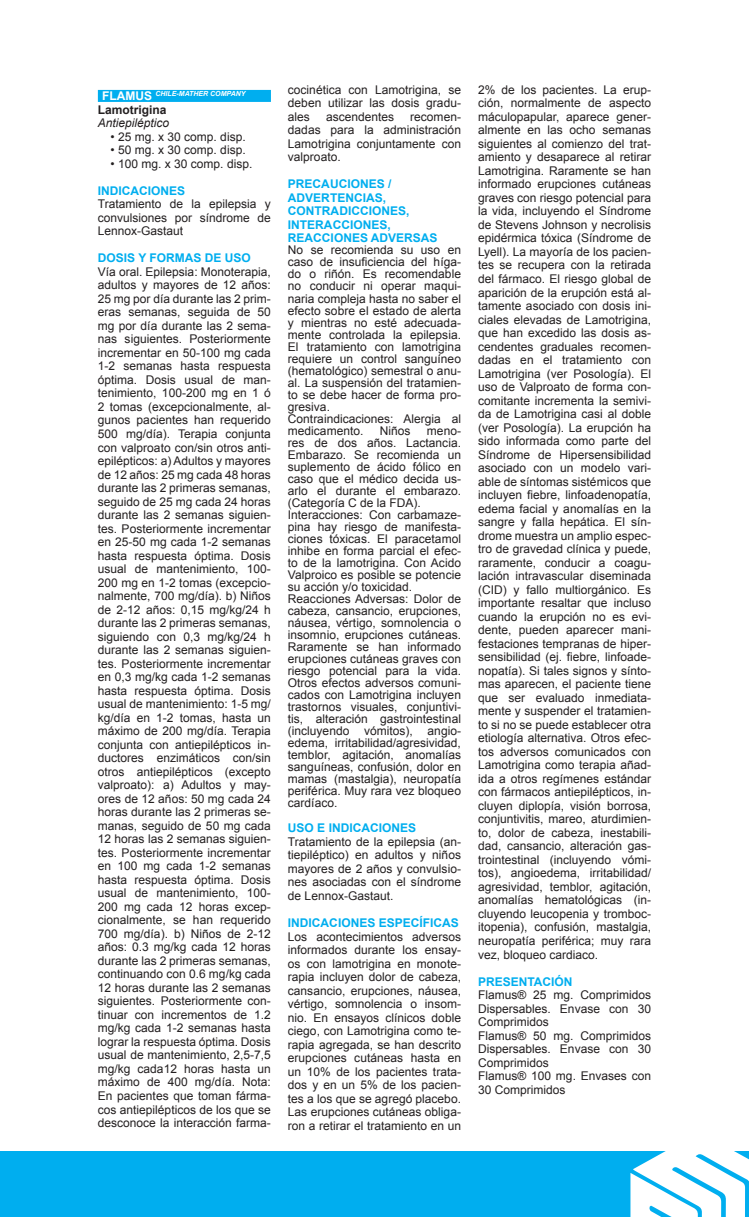
<style>
.page{position:relative;width:749px;height:1217px;background:#fff}
.page>*{position:absolute;margin:0;border:0;box-sizing:border-box;transform-origin:0 0}
.Texto{font:12px/13.5px "Arial";color:#231f20;text-align:justify}
.Sub_Titulo_copy_2{font:700 12px/13.5px "Arial";color:#00aeef}
.Presentación{font:12px "Arial";color:#231f20}
.Indicaciones{font:italic 12px "Arial";color:#231f20}
.Droga{font:700 12px "Arial";color:#231f20}
.Nombre_Laboratorio{font:italic 700 7.05px "Arial";color:#fff}
.s1{font-style:normal;font-size:12px}
</style>
<div class="page">
<div style="left:0;top:1151px;width:748px;height:65px;background:#00aeef"></div>
<svg style="left:630px;top:1151px;width:118px;height:65px"></svg>
<div style="left:98px;top:90px;width:173px;height:12px;background:#00aeef"></div>
<p class="Nombre_Laboratorio" style="left:102px;top:89px;width:145px"><span class="s1">FLAMUS</span> CHILE-MATHER COMPANY</p>
<p class="Droga" style="left:98px;top:102px;width:70px">Lamotrigina</p>
<p class="Indicaciones" style="left:98px;top:115px;width:73px">Antiepiléptico</p>
<p class="Presentación" style="left:111px;top:129px;width:136px">• 25 mg. x 30 comp. disp.</p>
<p class="Presentación" style="left:111px;top:142px;width:136px">• 50 mg. x 30 comp. disp.</p>
<p class="Presentación" style="left:111px;top:156px;width:143px">• 100 mg. x 30 comp. disp.</p>
<p class="Sub_Titulo_copy_2" style="left:98px;top:184px;width:89px">INDICACIONES</p>
<p class="Texto" style="left:98px;top:197px;width:174px">Tratamiento de la epilepsia y convulsiones por síndrome de Lennox-Gastaut</p>
<p class="Sub_Titulo_copy_2" style="left:98px;top:252px;width:154px">DOSIS Y FORMAS DE USO</p>
<p class="Texto" style="left:98px;top:265px;width:174px">Vía oral. Epilepsia: Monoterapia, adultos y mayores de 12 años:<br>25 mg por día durante las 2 prim&shy;eras semanas, seguida de 50 mg por día durante las 2 sema&shy;nas siguientes. Posteriormente incrementar en 50-100 mg cada 1-2 semanas hasta respuesta óptima. Dosis usual de man&shy;tenimiento, 100-200 mg en 1 ó 2 tomas (excepcionalmente, al&shy;gunos pacientes han requerido 500 mg/día). Terapia conjunta con valproato con/sin otros anti&shy;epilépticos: a) Adultos y mayores de 12 años: 25 mg cada 48 horas durante las 2 primeras semanas, seguido de 25 mg cada 24 horas durante las 2 semanas siguien&shy;tes. Posteriormente incrementar en 25-50 mg cada 1-2 semanas hasta respuesta óptima. Dosis usual de mantenimiento, 100- 200 mg en 1-2 tomas (excepcio&shy;nalmente, 700 mg/día). b) Niños de 2-12 años: 0,15 mg/kg/24 h durante las 2 primeras semanas, siguiendo con 0,3 mg/kg/24 h durante las 2 semanas siguien&shy;tes. Posteriormente incrementar en 0,3 mg/kg cada 1-2 semanas hasta respuesta óptima. Dosis usual de mantenimiento: 1-5 mg/ kg/día en 1-2 tomas, hasta un máximo de 200 mg/día. Terapia conjunta con antiepilépticos in&shy;ductores enzimáticos con/sin otros antiepilépticos (excepto valproato): a) Adultos y may&shy;ores de 12 años: 50 mg cada 24 horas durante las 2 primeras se&shy;manas, seguido de 50 mg cada 12 horas las 2 semanas siguien&shy;tes. Posteriormente incrementar en 100 mg cada 1-2 semanas hasta respuesta óptima. Dosis usual de mantenimiento, 100- 200 mg cada 12 horas excep&shy;cionalmente, se han requerido 700 mg/día). b) Niños de 2-12 años: 0.3 mg/kg cada 12 horas durante las 2 primeras semanas, continuando con 0.6 mg/kg cada 12 horas durante las 2 semanas siguientes. Posteriormente con&shy;tinuar con incrementos de 1.2 mg/kg cada 1-2 semanas hasta lograr la respuesta óptima. Dosis usual de mantenimiento, 2,5-7,5 mg/kg cada12 horas hasta un máximo de 400 mg/día. Nota:<br>En pacientes que toman fárma&shy;cos antiepilépticos de los que se desconoce la interacción farma-</p>
<p class="Texto" style="left:288px;top:83px;width:174px">cocinética con Lamotrigina, se deben utilizar las dosis gradu&shy;ales</p>
<p class="Texto" style="left:326px;top:110px;width:70px">ascendentes</p>
<p class="Texto" style="left:288px;top:110px;width:174px;text-indent:122px">recomen&shy;dadas para la administración Lamotrigina conjuntamente con valproato.</p>
<p class="Sub_Titulo_copy_2" style="left:288px;top:178px;width:151px">PRECAUCIONES /<br>ADVERTENCIAS,<br>CONTRADICCIONES,<br>INTERACCIONES,<br>REACCIONES ADVERSAS</p>
<p class="Texto" style="left:288px;top:244px;width:174px;line-height:12px">No se recomienda su uso en caso de insuficiencia del híga&shy;do o riñón. Es recomendable no conducir ni operar maqui&shy;naria compleja hasta no saber el efecto sobre el estado de alerta y mientras no esté adecuada&shy;mente controlada la epilepsia.<br>El tratamiento con lamotrigina requiere un control sanguíneo (hematológico) semestral o anu&shy;al. La suspensión del tratamien&shy;to se debe hacer de forma pro&shy;gresiva.</p>
<p class="Texto" style="left:288px;top:412px;width:174px;line-height:12px">Contraindicaciones: Alergia al medicamento.</p>
<p class="Texto" style="left:380px;top:423px;width:32px">Niños</p>
<p class="Texto" style="left:288px;top:424px;width:174px;line-height:12px;text-indent:139px">meno&shy;res de dos años. Lactancia.<br>Embarazo. Se recomienda un suplemento de ácido fólico en caso que el médico decida us&shy;arlo el durante el embarazo. (Categoría C de la FDA).</p>
<p class="Texto" style="left:288px;top:508px;width:174px;line-height:12px">Interacciones: Con carbamaze&shy;pina hay riesgo de manifesta&shy;ciones tóxicas. El paracetamol inhibe en forma parcial el efec&shy;to de la lamotrigina. Con Acido Valproico es posible se potencie su acción y/o toxicidad.</p>
<p class="Texto" style="left:288px;top:592px;width:174px;line-height:12px">Reacciones Adversas: Dolor de cabeza, cansancio, erupciones, náusea, vértigo, somnolencia o insomnio, erupciones cutáneas.<br>Raramente se han informado erupciones cutáneas graves con riesgo potencial para la vida.<br>Otros efectos adversos comuni&shy;cados con Lamotrigina incluyen trastornos visuales, conjuntivi&shy;tis, alteración gastrointestinal (incluyendo vómitos), angio&shy;edema, irritabilidad/agresividad, temblor, agitación, anomalías sanguíneas, confusión, dolor en mamas (mastalgia), neuropatía periférica. Muy rara vez bloqueo cardíaco.</p>
<p class="Sub_Titulo_copy_2" style="left:288px;top:821px;width:130px">USO E INDICACIONES</p>
<p class="Texto" style="left:288px;top:834px;width:174px">Tratamiento de la epilepsia (an&shy;tiepiléptico) en adultos y niños mayores de 2 años y convulsio&shy;nes asociadas con el síndrome de Lennox-Gastaut.</p>
<p class="Sub_Titulo_copy_2" style="left:288px;top:916px;width:172px">INDICACIONES ESPECÍFICAS</p>
<p class="Texto" style="left:288px;top:929px;width:174px">Los acontecimientos adversos informados durante los ensay&shy;os con lamotrigina en monote&shy;rapia incluyen dolor de cabeza, cansancio, erupciones, náusea, vértigo, somnolencia o insom&shy;nio. En ensayos clínicos doble ciego, con Lamotrigina como te&shy;rapia agregada, se han descrito erupciones cutáneas hasta en un 10% de los pacientes trata&shy;dos y en un 5% de los pacien&shy;tes a los que se agregó placebo.<br>Las erupciones cutáneas obliga&shy;ron a retirar el tratamiento en un</p>
<p class="Texto" style="left:478px;top:83px;width:174px">2% de los pacientes. La erup&shy;ción, normalmente de aspecto máculopapular, aparece gener&shy;almente en las ocho semanas siguientes al comienzo del trat&shy;amiento y desaparece al retirar Lamotrigina. Raramente se han informado erupciones cutáneas graves con riesgo potencial para la vida, incluyendo el Síndrome de Stevens Johnson y necrolisis epidérmica tóxica (Síndrome de Lyell). La mayoría de los pacien&shy;tes se recupera con la retirada del fármaco. El riesgo global de aparición de la erupción está al&shy;tamente asociado con dosis ini&shy;ciales elevadas de Lamotrigina, que han excedido las dosis as&shy;cendentes graduales recomen&shy;dadas en el tratamiento con Lamotrigina (ver Posología). El uso de Valproato de forma con&shy;comitante incrementa la semivi&shy;da de Lamotrigina casi al doble (ver Posología). La erupción ha sido informada como parte del Síndrome de Hipersensibilidad asociado con un modelo vari&shy;able de síntomas sistémicos que incluyen fiebre, linfoadenopatía, edema facial y anomalías en la sangre y falla hepática. El sín&shy;drome muestra un amplio espec&shy;tro de gravedad clínica y puede, raramente, conducir a coagu&shy;lación intravascular diseminada (CID) y fallo multiorgánico. Es importante resaltar que incluso cuando la erupción no es evi&shy;dente, pueden aparecer mani&shy;festaciones tempranas de hiper&shy;sensibilidad (ej. fiebre, linfoade&shy;nopatía). Si tales signos y sínto&shy;mas aparecen, el paciente tiene que ser evaluado inmediata&shy;mente y suspender el tratamien&shy;to si no se puede establecer otra etiología alternativa. Otros efec&shy;tos adversos comunicados con Lamotrigina como terapia añad&shy;ida a otros regímenes estándar con fármacos antiepilépticos, in&shy;cluyen diplopía, visión borrosa, conjuntivitis, mareo, aturdimien&shy;to, dolor de cabeza, inestabili&shy;dad, cansancio, alteración gas&shy;trointestinal (incluyendo vómi&shy;tos), angioedema, irritabilidad/ agresividad, temblor, agitación, anomalías hematológicas (in&shy;cluyendo leucopenia y tromboc&shy;itopenia), confusión, mastalgia, neuropatía periférica; muy rara vez, bloqueo cardiaco.</p>
<p class="Sub_Titulo_copy_2" style="left:478px;top:974px;width:96px">PRESENTACIÓN</p>
<p class="Texto" style="left:478px;top:987px;width:174px">Flamus® 25 mg. Comprimidos Dispersables. Envase con 30<br>Comprimidos</p>
<p class="Texto" style="left:478px;top:1028px;width:174px">Flamus® 50 mg. Comprimidos Dispersables. Envase con 30<br>Comprimidos</p>
<p class="Texto" style="left:478px;top:1068px;width:174px">Flamus® 100 mg. Envases con<br>30 Comprimidos</p>
</div>
